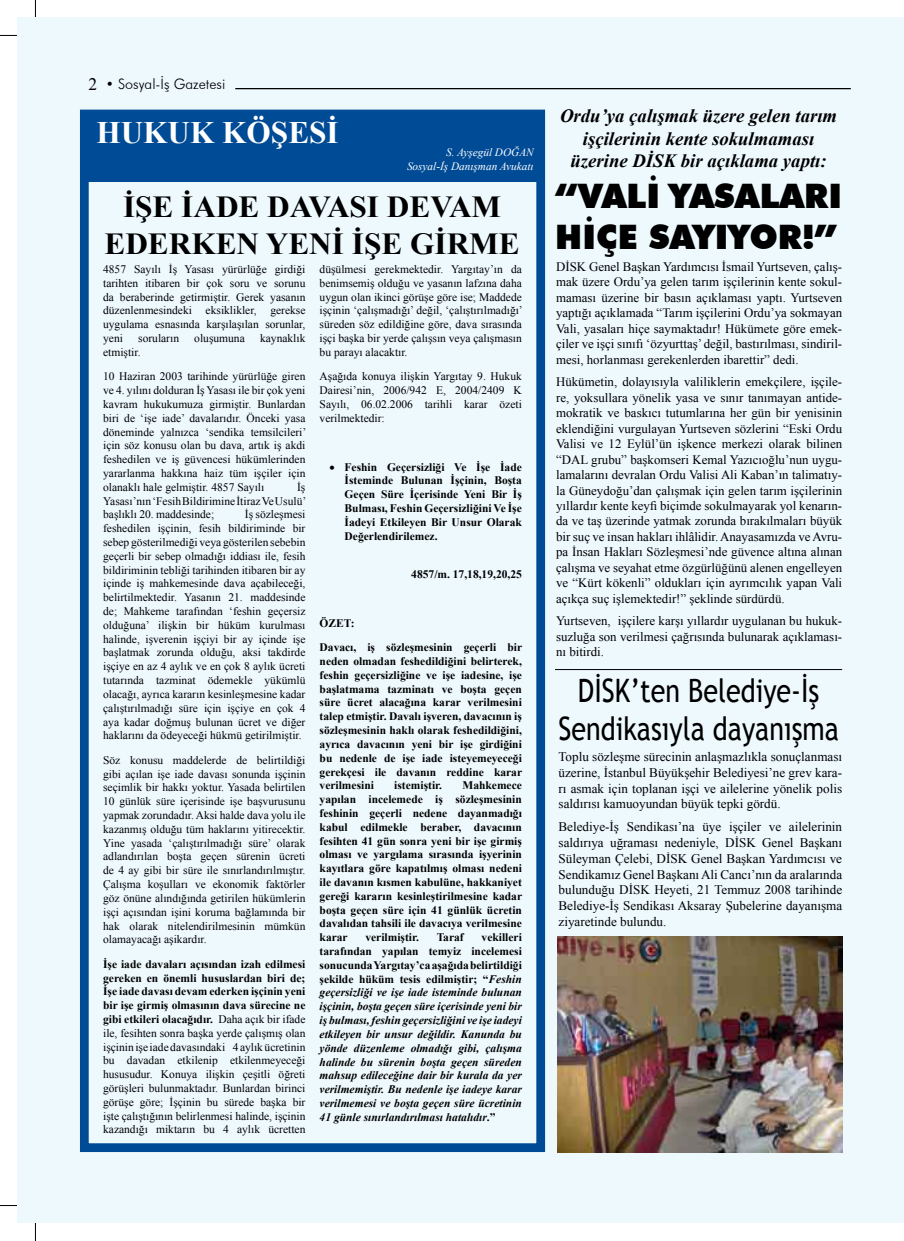
<style>
.page{position:relative;width:904px;height:1241px;background:#fff}
.page>*{position:absolute;margin:0;border:0;box-sizing:border-box;transform-origin:0 0}
.t1{font:900 33.75px/40.5px "Futura BT";color:#000}
.t2{font:32.25px/38.8px "Trebuchet MS";color:#000;text-align:center;scale:.83 1}
.t3{font:700 31.25px "Times New Roman";color:#fff}
.t4{font:700 30.5px/36.6px "Times New Roman";color:#000;text-align:center}
.t5{font:italic 700 18.75px/22.5px "Times New Roman";color:#000;text-align:center}
.t6{font:300 14.38px "Futura BT";color:#000}
.t7{font:13.12px/15.8px "Times New Roman";color:#000;text-align:justify}
.t8{font:12.88px/15.5px "Times New Roman";color:#000;text-align:justify}
.t9{font:11.5px/13.8px "Times New Roman";color:#000;text-align:justify}
.t10{font:700 11.5px/13.8px "Times New Roman";color:#000;text-align:justify}
.t11{font:italic 700 11.5px/13.8px "Times New Roman";color:#000;text-align:justify}
.t12{font:italic 11.25px/13.5px "Times New Roman";color:#fff;text-align:right}
.s1{font-family:"Times New Roman";font-weight:400;font-size:17.5px}
.s2{font-size:13.75px}
.s3{font-weight:700}
.s4{font-style:normal}
</style>
<div class="page">
<hr style="left:35px;top:1205px;width:1px;height:35px;background:#000">
<hr style="left:0;top:1205px;width:35px;height:1px;background:#000">
<hr style="left:0;top:35px;width:35px;height:1px;background:#000">
<hr style="left:35px;top:0;width:1px;height:35px;background:#000">
<div style="left:18px;top:18px;width:886px;height:1204px;background:#eef9fe"></div>
<hr style="left:235px;top:88px;width:615px;height:1px;background:#000">
<div style="left:80px;top:110px;width:465px;height:1041px;border:9px solid #004b96"></div>
<div style="left:84px;top:114px;width:455px;height:68px;background:#004b96"></div>
<hr style="left:555px;top:669px;width:287px;height:1px;background:#000">
<img style="left:558px;top:936px;width:284px;height:215px">
<p class="t6" style="left:89px;top:76px;width:138px"><span class="s1">2</span> <span class="s2">•</span> Sosyal-İş Gazetesi</p>
<h3 class="t3" style="left:96px;top:111px;width:244px">HUKUK KÖŞESİ</h3>
<p class="t12" style="left:407px;top:146px;width:128px">S. Ayşegül DOĞAN<br>Sosyal-İş Danışman Avukatı</p>
<h3 class="t4" style="left:104px;top:188px;width:416px">İŞE İADE DAVASI DEVAM<br>EDERKEN YENİ İŞE GİRME</h3>
<p class="t9" style="left:103px;top:262px;width:204px">4857 Sayılı İş Yasası yürürlüğe girdiği tarihten itibaren bir çok soru ve sorunu da beraberinde getirmiştir. Gerek yasanın düzenlenmesindeki eksiklikler, gerekse uygulama esnasında karşılaşılan sorunlar, yeni</p>
<p class="t9" style="left:138px;top:331px;width:42px">soruların</p>
<p class="t9" style="left:194px;top:331px;width:52px">oluşumuna</p>
<p class="t9" style="left:260px;top:331px;width:47px">kaynaklık</p>
<p class="t9" style="left:103px;top:339px;width:204px;line-height:24.4px">etmiştir.<br>10 Haziran 2003 tarihinde yürürlüğe giren</p>
<p class="t9" style="left:103px;top:383px;width:205px">ve 4. yılını dolduran İş Yasası ile bir çok yeni kavram hukukumuza girmiştir. Bunlardan biri de ‘işe iade’ davalarıdır. Önceki yasa döneminde yalnızca ‘sendika temsilcileri’ için söz konusu olan bu dava, artık iş akdi feshedilen ve iş güvencesi hükümlerinden yararlanma hakkına haiz tüm işçiler için olanaklı hale gelmiştir. 4857 Sayılı</p>
<p class="t9" style="left:103px;top:480px;width:205px;text-indent:194px">İş Yasası’nın ‘Fesih Bildirimine İtiraz Ve Usulü’ başlıklı 20. maddesinde;</p>
<p class="t9" style="left:103px;top:507px;width:204px;text-indent:142px">İş sözleşmesi feshedilen işçinin, fesih bildiriminde bir sebep gösterilmediği veya gösterilen sebebin geçerli bir sebep olmadığı iddiası ile, fesih bildiriminin tebliği tarihinden itibaren bir ay içinde iş mahkemesinde dava açabileceği, belirtilmektedir. Yasanın 21. maddesinde de; Mahkeme tarafından ‘feshin geçersiz olduğuna’ ilişkin bir hüküm kurulması halinde, işverenin işçiyi bir ay içinde işe başlatmak zorunda olduğu, aksi takdirde işçiye en az 4 aylık ve en çok 8 aylık ücreti tutarında tazminat ödemekle yükümlü olacağı, ayrıca kararın kesinleşmesine kadar çalıştırılmadığı süre için işçiye en çok 4 aya kadar doğmuş bulunan ücret ve diğer haklarını da ödeyeceği hükmü getirilmiştir.</p>
<p class="t9" style="left:103px;top:752px;width:204px">Söz konusu maddelerde de belirtildiği gibi açılan işe iade davası sonunda işçinin seçimlik bir hakkı yoktur. Yasada belirtilen 10 günlük süre içerisinde işe başvurusunu yapmak zorundadır. Aksi halde dava yolu ile kazanmış olduğu tüm haklarını yitirecektir.<br>Yine yasada ‘çalıştırılmadığı süre’ olarak adlandırılan boşta geçen sürenin ücreti de 4 ay gibi bir süre ile sınırlandırılmıştır.<br>Çalışma koşulları ve ekonomik faktörler göz önüne alındığında getirilen hükümlerin işçi açısından işini koruma bağlamında bir hak olarak nitelendirilmesinin mümkün olamayacağı aşikardır.</p>
<p class="t9" style="left:103px;top:956px;width:204px"><span class="s3">İşe iade davaları açısından izah edilmesi gereken en önemli hususlardan biri de; İşe iade davası devam ederken işçinin yeni bir işe girmiş olmasının dava sürecine ne gibi etkileri olacağıdır.</span> Daha açık bir ifade ile, fesihten sonra başka yerde çalışmış olan işçinin işe iade davasındaki 4 aylık ücretinin bu davadan etkilenip etkilenmeyeceği hususudur. Konuya ilişkin çeşitli öğreti görüşleri bulunmaktadır. Bunlardan birinci görüşe göre; İşçinin bu sürede başka bir işte çalıştığının belirlenmesi halinde, işçinin kazandığı miktarın bu 4 aylık ücretten</p>
<p class="t9" style="left:319px;top:262px;width:205px">düşülmesi gerekmektedir. Yargıtay’ın da benimsemiş olduğu ve yasanın lafzına daha uygun olan ikinci görüşe göre ise; Maddede işçinin ‘çalışmadığı’ değil, ‘çalıştırılmadığı’ süreden söz edildiğine göre, dava sırasında işçi başka bir yerde çalışsın veya çalışmasın bu parayı alacaktır.</p>
<p class="t9" style="left:319px;top:369px;width:204px">Aşağıda konuya ilişkin Yargıtay 9. Hukuk Dairesi’nin, 2006/942 E, 2004/2409 K Sayılı, 06.02.2006 tarihli karar özeti verilmektedir:</p>
<p class="t10" style="left:344px;top:459px;width:179px;text-indent:-15px">• Feshin Geçersizliği Ve İşe İade İsteminde Bulunan İşçinin, Boşta Geçen Süre İçerisinde Yeni Bir İş Bulması, Feshin Geçersizliğini Ve İşe İadeyi Etkileyen Bir Unsur Olarak Değerlendirilemez.</p>
<p class="t10" style="left:411px;top:567px;width:112px">4857/m. 17,18,19,20,25</p>
<p class="t10" style="left:319px;top:610px;width:204px;line-height:24.4px">ÖZET:<br>Davacı, iş sözleşmesinin geçerli bir</p>
<p class="t10" style="left:319px;top:654px;width:204px">neden olmadan feshedildiğini belirterek, feshin geçersizliğine ve işe iadesine, işe başlatmama tazminatı ve boşta geçen süre ücret alacağına karar verilmesini talep etmiştir. Davalı işveren, davacının iş sözleşmesinin haklı olarak feshedildiğini, ayrıca davacının yeni bir işe girdiğini bu nedenle de işe iade isteyemeyeceği gerekçesi ile davanın reddine karar verilmesini</p>
<p class="t10" style="left:394px;top:778px;width:49px">istemiştir.</p>
<p class="t10" style="left:319px;top:778px;width:204px;text-indent:143px">Mahkemece yapılan incelemede iş sözleşmesinin feshinin geçerli nedene dayanmadığı kabul edilmekle beraber, davacının fesihten 41 gün sonra yeni bir işe girmiş olması ve yargılama sırasında işyerinin kayıtlara göre kapatılmış olması nedeni ile davanın kısmen kabulüne, hakkaniyet gereği kararın kesinleştirilmesine kadar boşta geçen süre için 41 günlük ücretin davalıdan tahsili ile davacıya verilmesine karar</p>
<p class="t11" style="left:319px;top:930px;width:204px;text-indent:162px"><span class="s4">vekilleri tarafından yapılan temyiz incelemesi sonucunda Yargıtay’ca aşağıda belirtildiği şekilde hüküm tesis edilmiştir; “</span>Feshin geçersizliği ve işe iade isteminde bulunan işçinin, boşta geçen süre içerisinde yeni bir iş bulması, feshin geçersizliğini ve işe iadeyi etkileyen bir unsur değildir. Kanunda bu yönde düzenleme olmadığı gibi, çalışma halinde bu sürenin boşta geçen süreden mahsup edileceğine dair bir kurala da yer verilmemiştir. Bu nedenle işe iadeye karar verilmemesi ve boşta geçen süre ücretinin 41 günle sınırlandırılması hatalıdır<span class="s4">.”</span></p>
<p class="t10" style="left:365px;top:930px;width:55px">verilmiştir.</p>
<p class="t10" style="left:436px;top:930px;width:29px">Taraf</p>
<h3 class="t5" style="left:560px;top:104px;width:278px">Ordu’ya çalışmak üzere gelen tarım işçilerinin kente sokulmaması üzerine DİSK bir açıklama yaptı:</h3>
<h1 class="t1" style="left:555px;top:176px;width:288px">“VALİ YASALARI<br>HİÇE SAYIYOR!”</h1>
<p class="t8" style="left:556px;top:259px;width:287px">DİSK Genel Başkan Yardımcısı İsmail Yurtseven, çalış&shy;mak üzere Ordu’ya gelen tarım işçilerinin kente sokul&shy;maması üzerine bir basın açıklaması yaptı. Yurtseven yaptığı açıklamada “Tarım işçilerini Ordu’ya sokmayan Vali, yasaları hiçe saymaktadır! Hükümete göre emek&shy;çiler ve işçi sınıfı ‘özyurttaş’ değil, bastırılması, sindiril&shy;mesi, horlanması gerekenlerden ibarettir” dedi.</p>
<p class="t8" style="left:556px;top:374px;width:287px">Hükümetin, dolayısıyla valiliklerin emekçilere, işçile&shy;re, yoksullara yönelik yasa ve sınır tanımayan antide&shy;mokratik ve baskıcı tutumlarına her gün bir yenisinin eklendiğini vurgulayan Yurtseven sözlerini “Eski Ordu Valisi ve 12 Eylül’ün işkence merkezi olarak bilinen “DAL grubu” başkomseri Kemal Yazıcıoğlu’nun uygu&shy;lamalarını devralan Ordu Valisi Ali Kaban’ın talimatıy&shy;la Güneydoğu’dan çalışmak için gelen tarım işçilerinin yıllardır kente keyfi biçimde sokulmayarak yol kenarın&shy;da ve taş üzerinde yatmak zorunda bırakılmaları büyük bir suç ve insan hakları ihlâlidir. Anayasamızda ve Avru&shy;pa İnsan Hakları Sözleşmesi’nde güvence altına alınan çalışma ve seyahat etme özgürlüğünü alenen engelleyen ve “Kürt kökenli” oldukları için ayrımcılık yapan Vali açıkça suç işlemektedir!” şeklinde sürdürdü.</p>
<p class="t8" style="left:556px;top:613px;width:287px">Yurtseven, işçilere karşı yıllardır uygulanan bu hukuk&shy;suzluğa son verilmesi çağrısında bulunarak açıklaması&shy;nı bitirdi.</p>
<h2 class="t2" style="left:558px;top:671px;width:339px">DİSK’ten Belediye-İş<br>Sendikasıyla dayanışma</h2>
<p class="t7" style="left:558px;top:748px;width:285px">Toplu sözleşme sürecinin anlaşmazlıkla sonuçlanması üzerine, İstanbul Büyükşehir Belediyesi’ne grev kara&shy;rı asmak için toplanan işçi ve ailelerine yönelik polis saldırısı kamuoyundan büyük tepki gördü.</p>
<p class="t7" style="left:558px;top:818px;width:285px">Belediye-İş Sendikası’na üye işçiler ve ailelerinin saldırıya uğraması nedeniyle, DİSK Genel Başkanı Süleyman Çelebi, DİSK Genel Başkan Yardımcısı ve Sendikamız Genel Başkanı Ali Cancı’nın da aralarında bulunduğu DİSK Heyeti, 21 Temmuz 2008 tarihinde Belediye-İş Sendikası Aksaray Şubelerine dayanışma ziyaretinde bulundu.</p>
</div>
